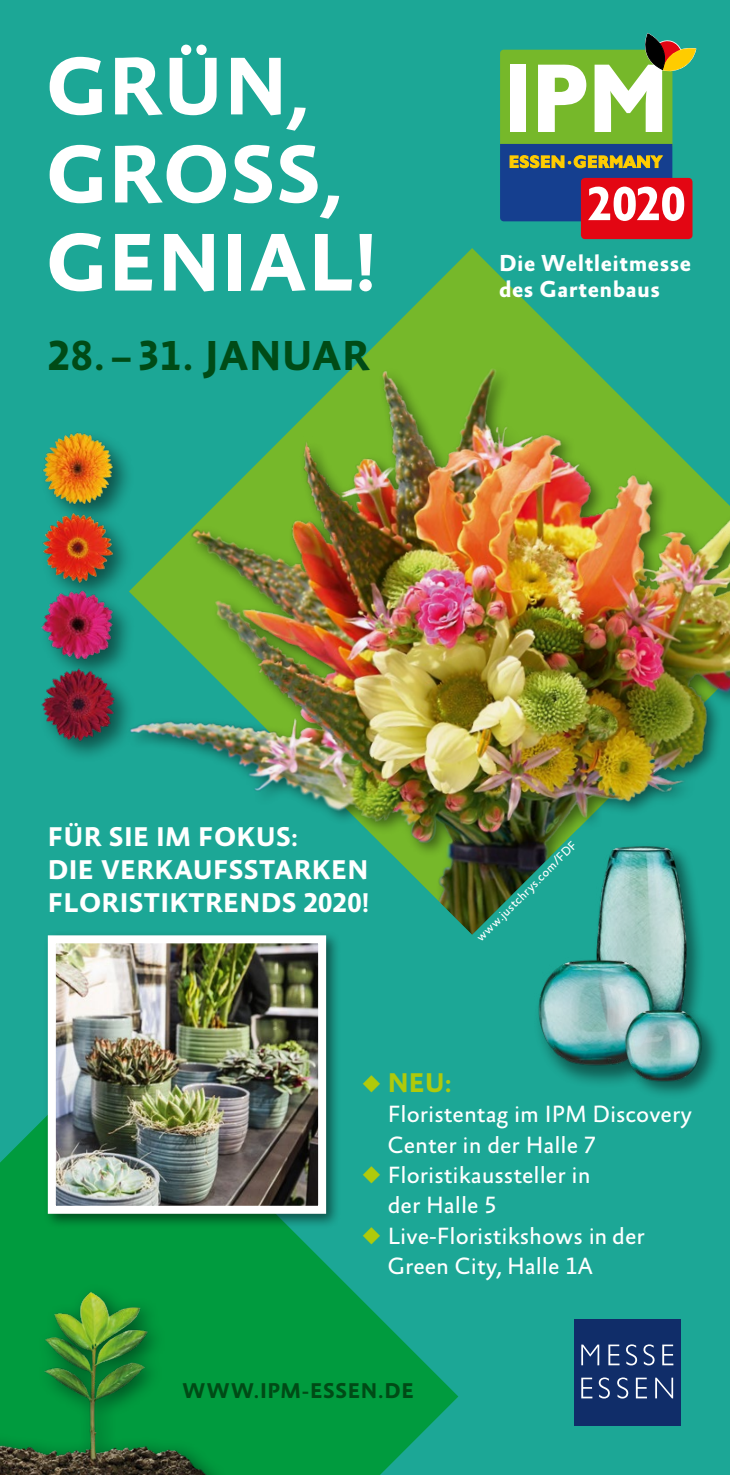
<style>
.page{position:relative;width:730px;height:1475px;background:#fff}
.page>*{position:absolute;margin:0;border:0;box-sizing:border-box;transform-origin:0 0}
.t1{font:700 83px/88px "Absara Sans TF";letter-spacing:.01em;color:#fff}
.t2{font:700 42.5px "Absara Sans TF";color:#004b16}
.t3{font:700 27.5px/32.5px "Absara Sans TF";letter-spacing:.01em;color:#fff}
.t4{font:700 27.5px "Absara Sans TF";color:#afca0b}
.t5{font:24px/30.5px "Absara Sans TF";color:#fff}
.t6{font:700 23.5px/25.8px "Absara Sans TF";letter-spacing:.02em;color:#fff}
.t7{font:700 21.75px "Absara Sans TF";letter-spacing:.025em;color:#004b16}
.t8{font:12.5px "Absara Sans TF";color:#fff}
.s1{color:#afca0b}
</style>
<div class="page">
<div style="left:0;top:0;width:730px;height:1474px;background:#1ca796"></div>
<svg style="left:0;top:1120px;width:458px;height:354px;fill:#009b3e"></svg>
<svg style="left:379px;top:248px;width:186px;height:93px"></svg>
<img style="left:137px;top:341px;width:593px;height:487px">
<svg style="left:365px;top:828px;width:214px;height:107px"></svg>
<img style="left:0;top:1281px;width:240px;height:193px">
<div style="left:593px;top:842px;width:113px;height:220px;background:#000;opacity:.5"></div>
<img style="left:593px;top:842px;width:101px;height:161px">
<div style="left:533px;top:958px;width:139px;height:130px;background:#000;opacity:.5"></div>
<img style="left:535px;top:949px;width:119px;height:118px">
<div style="left:622px;top:1006px;width:99px;height:93px;background:#000;opacity:.5"></div>
<img style="left:622px;top:1003px;width:81px;height:79px">
<div style="left:43px;top:930px;width:299px;height:298px;background:#000;opacity:.5"></div>
<img style="left:57px;top:944px;width:260px;height:260px">
<div style="left:48px;top:935px;width:278px;height:278px;border:8px solid #fff"></div>
<div style="left:38px;top:428px;width:99px;height:335px;background:#000;opacity:.5"></div>
<img style="left:39px;top:428px;width:76px;height:79px">
<img style="left:39px;top:509px;width:77px;height:75px">
<img style="left:40px;top:589px;width:76px;height:74px">
<img style="left:39px;top:665px;width:77px;height:77px">
<div style="left:581px;top:178px;width:111px;height:61px;background:#e30613;border-radius:4px"></div>
<svg style="left:500px;top:33px;width:196px;height:188px"></svg>
<div style="left:574px;top:1318px;width:106px;height:106px;background:#102d69"></div>
<svg style="left:581px;top:1344px;width:92px;height:21px"></svg>
<svg style="left:581px;top:1377px;width:92px;height:21px"></svg>
<h1 class="t1" style="left:46px;top:47px;width:332px">GRÜN,<br>GROSS,<br>GENIAL!</h1>
<h2 class="t2" style="left:48px;top:334px;width:323px">28. – 31. JANUAR</h2>
<p class="t6" style="left:499px;top:252px;width:194px">Die Weltleitmesse des Gartenbaus</p>
<p class="t3" style="left:48px;top:822px;width:323px">FÜR SIE IM FOKUS:<br>DIE VERKAUFSSTARKEN<br>FLORISTIKTRENDS 2020!</p>
<p class="t8" style="left:474px;top:934px;width:138px;rotate:-45deg">www.justchrys.com/FDF</p>
<p class="t4" style="left:362px;top:1067px;width:91px">◆ NEU:</p>
<p class="t5" style="left:388px;top:1099px;width:306px">Floristentag im IPM Discovery<br>Center in der Halle 7</p>
<p class="t5" style="left:388px;top:1160px;width:204px;text-indent:-25px"><span class="s1">◆</span> Floristikaussteller in der Halle 5</p>
<p class="t5" style="left:388px;top:1221px;width:259px;text-indent:-25px"><span class="s1">◆</span> Live-Floristikshows in der<br>Green City, Halle 1A</p>
<p class="t7" style="left:182px;top:1379px;width:233px">WWW.IPM-ESSEN.DE</p>
</div>
